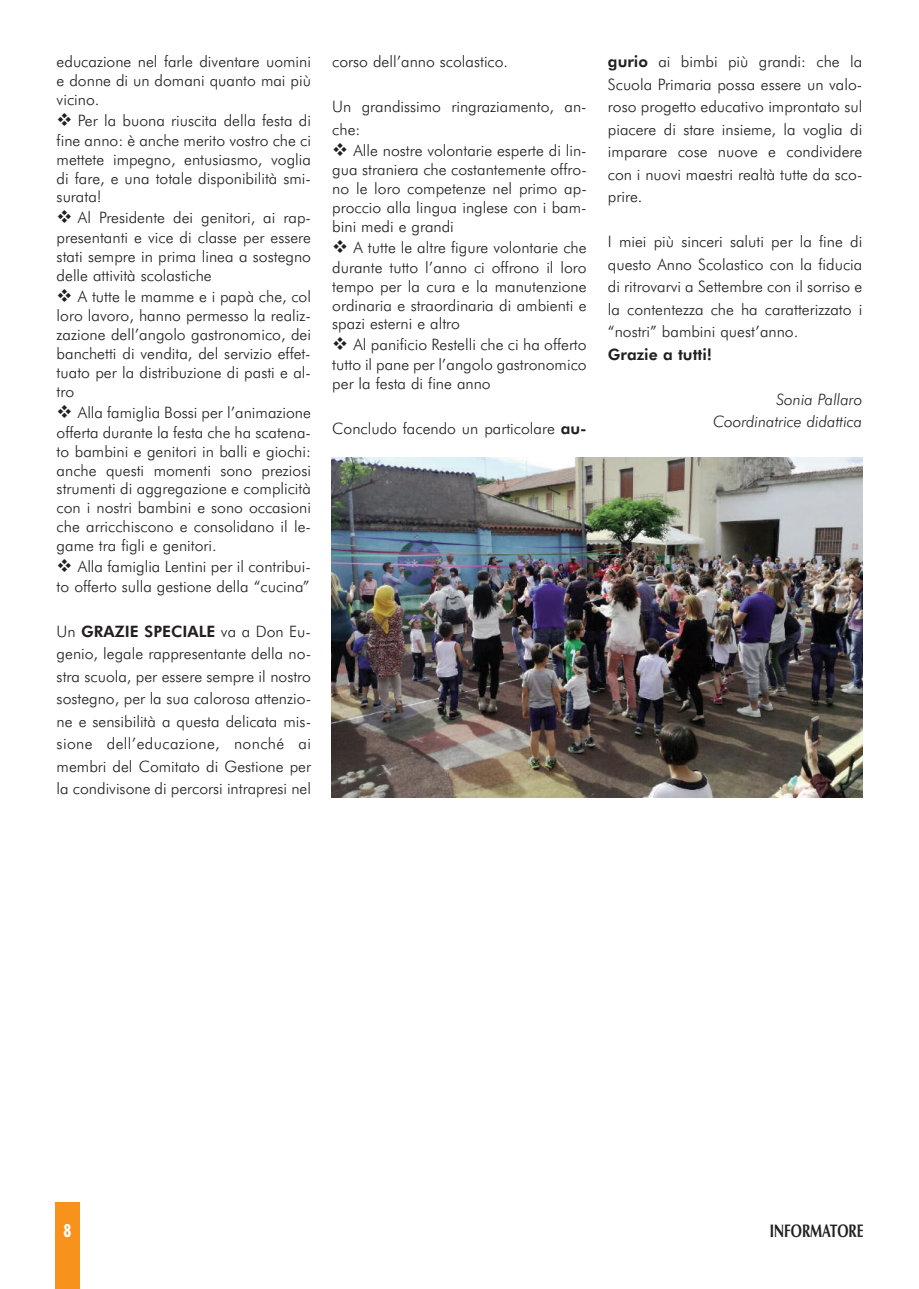
<style>
.page{position:relative;width:919px;height:1289px;background:#fff}
.page>*{position:absolute;margin:0;border:0;box-sizing:border-box;transform-origin:0 0}
.t1{font:700 18.15px "Zapf Humanist 601 BT";color:#231f20;scale:.74 1}
.t2{font:700 condensed 18px "Futura BT";color:#fff}
.t3{font:300 15.75px/19px "Futura BT";color:#231f20;text-align:justify}
.t4{font:italic 300 15.75px/22.5px "Futura BT";color:#231f20;text-align:right}
.t5{font:800 15.75px "Futura BT";color:#231f20}
.s1{font-weight:800}
</style>
<div class="page">
<div style="left:55px;top:1201px;width:25px;height:87px;background:#f7931d"></div>
<img style="left:332px;top:458px;width:530px;height:340px">
<p class="t3" style="left:57px;top:52px;width:256px">educazione nel farle diventare uomini e donne di un domani quanto mai più vicino.</p>
<p class="t3" style="left:57px;top:111px;width:256px">❖ Per la buona riuscita della festa di fine anno: è anche merito vostro che ci mettete impegno, entusiasmo, voglia di fare, e una totale disponibilità smi&shy;surata!</p>
<p class="t3" style="left:57px;top:208px;width:256px">❖ Al Presidente dei genitori, ai rap&shy;presentanti e vice di classe per essere stati sempre in prima linea a sostegno delle attività scolastiche</p>
<p class="t3" style="left:57px;top:287px;width:256px">❖ A tutte le mamme e i papà che, col loro lavoro, hanno permesso la realiz&shy;zazione dell’angolo gastronomico, dei banchetti di vendita, del servizio effet&shy;tuato per la distribuzione di pasti e al&shy;tro</p>
<p class="t3" style="left:57px;top:403px;width:256px">❖ Alla famiglia Bossi per l’animazione offerta durante la festa che ha scatena&shy;to bambini e genitori in balli e giochi: anche questi momenti sono preziosi strumenti di aggregazione e complicità con i nostri bambini e sono occasioni che arricchiscono e consolidano il le&shy;game tra figli e genitori.</p>
<p class="t3" style="left:57px;top:556px;width:256px;line-height:19.8px">❖ Alla famiglia Lentini per il contribui&shy;to offerto sulla gestione della “cucina”</p>
<p class="t3" style="left:57px;top:620px;width:256px;line-height:22.5px">Un <span class="s1">GRAZIE SPECIALE</span> va a Don Eu&shy;genio, legale rappresentante della no&shy;stra scuola, per essere sempre il nostro sostegno, per la sua calorosa attenzio&shy;ne e sensibilità a questa delicata mis&shy;sione dell’educazione, nonché ai membri del Comitato di Gestione per la condivisone di percorsi intrapresi nel</p>
<p class="t3" style="left:332px;top:52px;width:177px">corso dell’anno scolastico.</p>
<p class="t3" style="left:332px;top:96px;width:256px;line-height:22.5px">Un grandissimo ringraziamento, an&shy;che:</p>
<p class="t3" style="left:332px;top:141px;width:256px">❖ Alle nostre volontarie esperte di lin&shy;gua straniera che costantemente offro&shy;no le loro competenze nel primo ap&shy;proccio alla lingua inglese con i bam&shy;bini medi e grandi</p>
<p class="t3" style="left:332px;top:238px;width:256px">❖ A tutte le altre figure volontarie che durante tutto l’anno ci offrono il loro tempo per la cura e la manutenzione ordinaria e straordinaria di ambienti e spazi esterni e altro</p>
<p class="t3" style="left:332px;top:335px;width:256px">❖ Al panificio Restelli che ci ha offerto tutto il pane per l’angolo gastronomico per la festa di fine anno</p>
<p class="t3" style="left:332px;top:419px;width:256px">Concludo facendo un particolare <span class="s1">au-</span></p>
<p class="t3" style="left:608px;top:51px;width:256px;line-height:22.5px"><span class="s1">gurio</span> ai bimbi più grandi: che la Scuola Primaria possa essere un valo&shy;roso progetto educativo improntato sul piacere di stare insieme, la voglia di imparare cose nuove e condividere con i nuovi maestri realtà tutte da sco&shy;prire.</p>
<p class="t3" style="left:608px;top:231px;width:256px;line-height:22.5px">I miei più sinceri saluti per la fine di questo Anno Scolastico con la fiducia di ritrovarvi a Settembre con il sorriso e la contentezza che ha caratterizzato i “nostri” bambini quest’anno.</p>
<p class="t5" style="left:608px;top:345px;width:106px">Grazie a tutti!</p>
<p class="t4" style="left:713px;top:388px;width:151px">Sonia Pallaro<br>Coordinatrice didattica</p>
<p class="t2" style="left:64px;top:1220px;width:9px">8</p>
<p class="t1" style="left:769px;top:1220px;width:128px">INFORMATORE</p>
</div>
